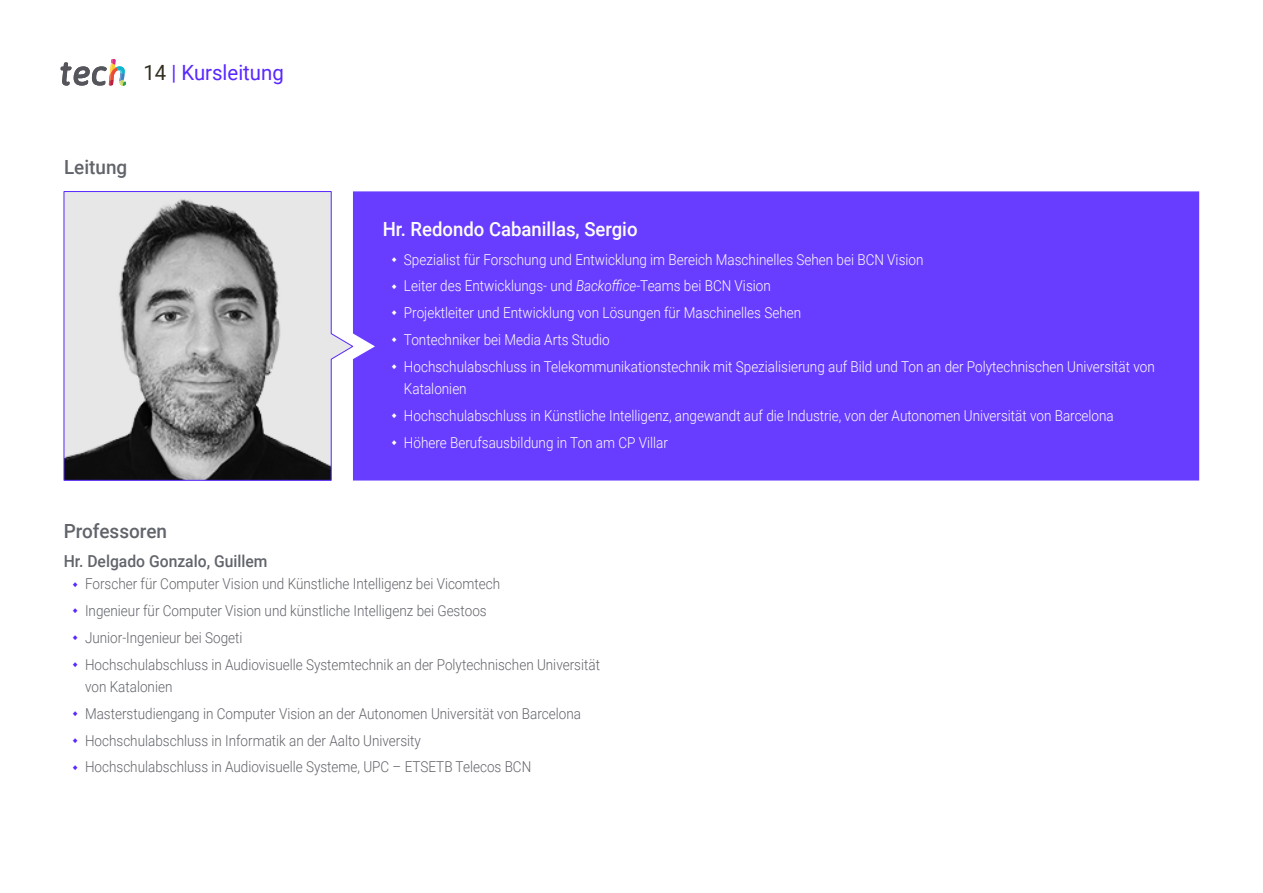
<style>
.page{position:relative;width:1263px;height:893px;background:#fff}
.page>*{position:absolute;margin:0;border:0;box-sizing:border-box;transform-origin:0 0}
.t1{font:21px "Roboto";color:#5927ff}
.t2{font:500 19.5px "Roboto";color:#fff;scale:.95 1}
.t3{font:500 19.5px "Roboto";color:#61646a}
.t4{font:500 16.5px "Roboto";color:#61646a;scale:.95 1}
.t5{font:300 15px/26.7px "Roboto";color:#fff;scale:.9 1}
.t6{font:300 15px/26.7px "Roboto";color:#61646a;scale:.9 1}
.s1{color:#312e20}
.s2{font-style:italic}
</style>
<div class="page">
<div style="left:353px;top:191px;width:846px;height:290px;background:#693dff"></div>
<svg style="left:64px;top:191px;width:289px;height:290px;background:#ababad"></svg>
<svg style="left:61px;top:59px;width:65px;height:27px"></svg>
<svg style="left:392px;top:257px;width:5px;height:5px"></svg>
<svg style="left:392px;top:284px;width:5px;height:5px"></svg>
<svg style="left:392px;top:310px;width:5px;height:5px"></svg>
<svg style="left:392px;top:337px;width:5px;height:5px"></svg>
<svg style="left:392px;top:364px;width:5px;height:5px"></svg>
<svg style="left:392px;top:413px;width:5px;height:5px"></svg>
<svg style="left:392px;top:440px;width:5px;height:5px"></svg>
<h1 class="t1" style="left:144px;top:57px;width:142px"><span class="s1">14</span> | Kursleitung</h1>
<h2 class="t3" style="left:64px;top:154px;width:65px">Leitung</h2>
<h2 class="t3" style="left:64px;top:517px;width:105px">Professoren</h2>
<h2 class="t2" style="left:383px;top:215px;width:270px">Hr. Redondo Cabanillas, Sergio</h2>
<p class="t5" style="left:404px;top:245px;width:836px">Spezialist für Forschung und Entwicklung im Bereich Maschinelles Sehen bei BCN Vision<br>Leiter des Entwicklungs- und <span class="s2">Backoffice</span>-Teams bei BCN Vision<br>Projektleiter und Entwicklung von Lösungen für Maschinelles Sehen<br>Tontechniker bei Media Arts Studio<br>Hochschulabschluss in Telekommunikationstechnik mit Spezialisierung auf Bild und Ton an der Polytechnischen Universität von</p>
<p class="t5" style="left:404px;top:375px;width:790px">Katalonien<br>Hochschulabschluss in Künstliche Intelligenz, angewandt auf die Industrie, von der Autonomen Universität von Barcelona<br>Höhere Berufsausbildung in Ton am CP Villar</p>
<p class="t4" style="left:64px;top:550px;width:216px">Hr. Delgado Gonzalo, Guillem</p>
<p class="t6" style="left:85px;top:570px;width:574px">Forscher für Computer Vision und Künstliche Intelligenz bei Vicomtech<br>Ingenieur für Computer Vision und künstliche Intelligenz bei Gestoos<br>Junior-Ingenieur bei Sogeti<br>Hochschulabschluss in Audiovisuelle Systemtechnik an der Polytechnischen Universität</p>
<p class="t6" style="left:85px;top:673px;width:553px">von Katalonien<br>Masterstudiengang in Computer Vision an der Autonomen Universität von Barcelona Hochschulabschluss in Informatik an der Aalto University<br>Hochschulabschluss in Audiovisuelle Systeme, UPC – ETSETB Telecos BCN</p>
</div>
